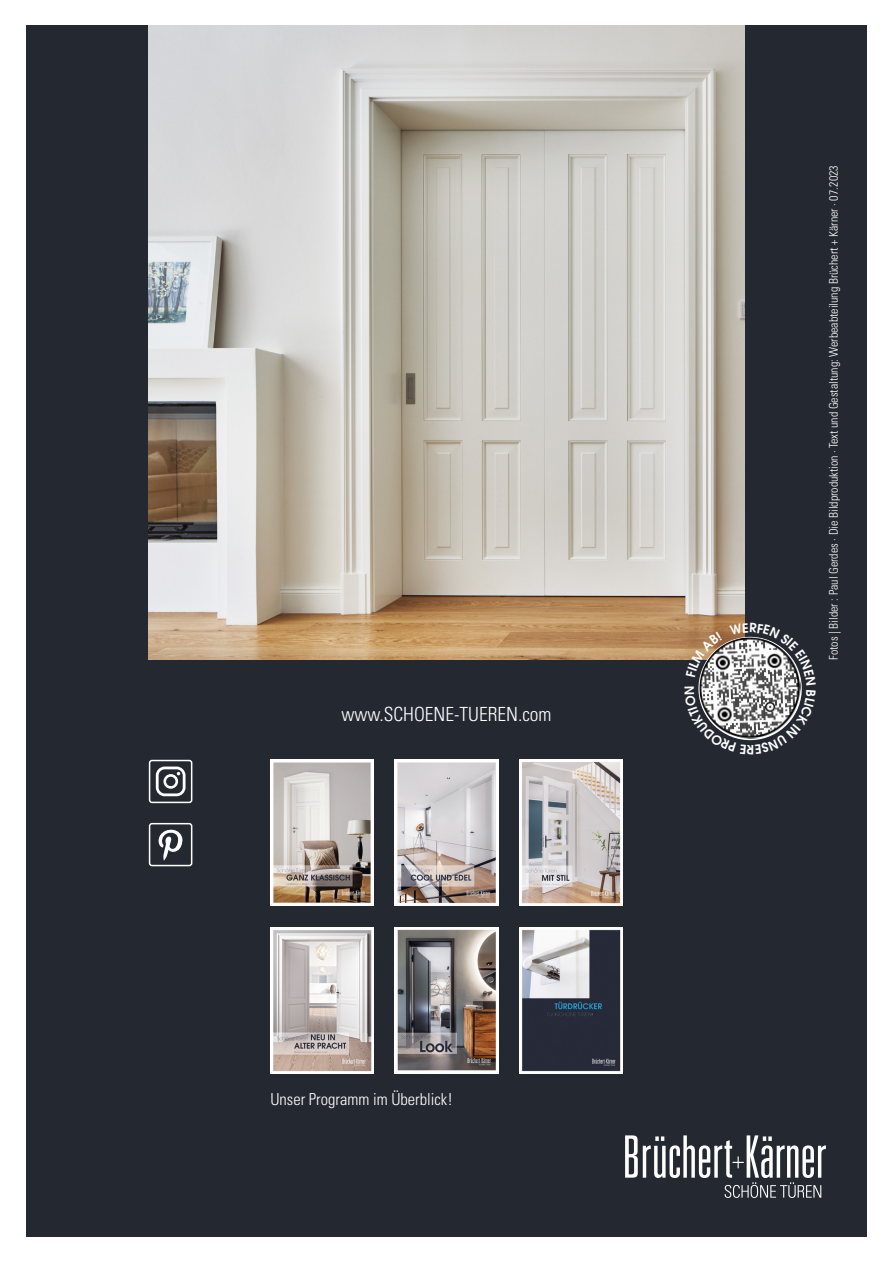
<style>
.page{position:relative;width:893px;height:1263px;background:#fff}
.page>*{position:absolute;margin:0;border:0;box-sizing:border-box;transform-origin:0 0}
.t1{font:300 condensed 19.5px "Univers LT Std";color:#fff}
.t2{font:300 condensed 16.5px "Univers LT Std";color:#fff}
.t3{font:600 12.75px "ITC Avant Garde W1 G";color:#fff}
.t4{font:300 condensed 12px "Univers LT Std";color:#fff}
</style>
<div class="page">
<div style="left:26px;top:26px;width:841px;height:1211px;background:#232831"></div>
<svg style="left:625px;top:1135px;width:201px;height:63px"></svg>
<img style="left:149px;top:26px;width:595px;height:633px">
<img style="left:519px;top:760px;width:103px;height:146px">
<img style="left:395px;top:760px;width:103px;height:146px">
<img style="left:395px;top:927px;width:103px;height:146px">
<img style="left:270px;top:927px;width:104px;height:146px">
<img style="left:270px;top:760px;width:104px;height:145px">
<img style="left:519px;top:927px;width:103px;height:146px">
<div style="left:149px;top:823px;width:43px;height:43px;border:2px solid #fff;border-radius:2px"></div>
<svg style="left:158px;top:829px;width:25px;height:31px"></svg>
<div style="left:149px;top:760px;width:43px;height:43px;border:2px solid #fff;border-radius:2px"></div>
<svg style="left:156px;top:766px;width:30px;height:30px"></svg>
<svg style="left:684px;top:623px;width:118px;height:118px"></svg>
<h1 class="t1" style="left:341px;top:703px;width:212px">www.SCHOENE-TUEREN.com</h1>
<h2 class="t2" style="left:270px;top:1089px;width:184px">Unser Programm im Überblick!</h2>
<p class="t3" style="left:754px;top:758px;width:9px;rotate:-180deg">R</p>
<p class="t4" style="left:826px;top:660px;width:496px;rotate:-90deg">Fotos | Bilder : Paul Gerdes · Die Bildproduktion · Text und Gestaltung: Werbeabteilung Brüchert + Kärner · 07.2023</p>
</div>
